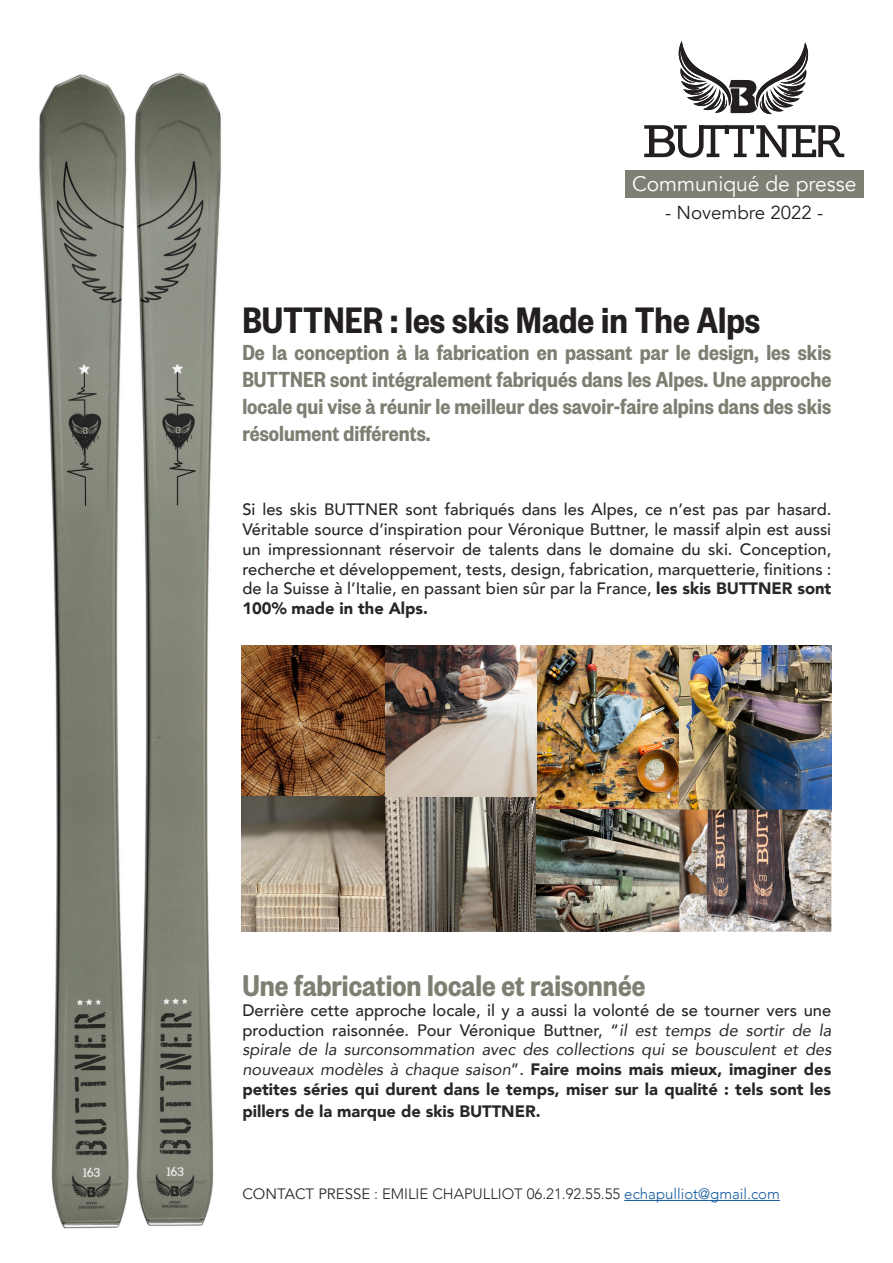
<style>
.page{position:relative;width:893px;height:1263px;background:#fff}
.page>*{position:absolute;margin:0;border:0;box-sizing:border-box;transform-origin:0 0}
.t1{font:600 40.5px "Founders Grotesk Cond";color:#231f20}
.t2{font:600 33px "Founders Grotesk Cond";color:#7d7f72}
.t3{font:600 24px/27px "Founders Grotesk Cond";color:#7d7f72;text-align:justify}
.t4{font:21px "Avenir";color:#fff}
.t5{font:18.75px "Avenir";color:#231f20}
.t6{font:500 16.5px/19.8px "Avenir";color:#272727;text-align:justify}
.t7{font:italic 16.5px/19.8px "Avenir";color:#272727;text-align:justify}
.t8{font:900 16.5px "Avenir";color:#272727}
.t9{font:300 15px "Avenir";color:#272727}
.s1{font-weight:900}
.s2{font-weight:500;font-style:normal}
.s3{font-weight:900;font-style:normal}
.s4{font-weight:400}
.s5{color:#175d9e}
</style>
<div class="page">
<svg style="left:644px;top:125px;width:200px;height:33px"></svg>
<svg style="left:678px;top:41px;width:131px;height:74px"></svg>
<img style="left:39px;top:72px;width:182px;height:1157px">
<hr style="left:624px;top:1200px;width:156px;height:1px;background:#175d9e">
<div style="left:625px;top:170px;width:238px;height:28px;background:#7e8073"></div>
<img style="left:384px;top:798px;width:152px;height:134px">
<img style="left:536px;top:645px;width:143px;height:287px">
<img style="left:241px;top:645px;width:295px;height:153px">
<img style="left:241px;top:797px;width:143px;height:135px">
<img style="left:679px;top:645px;width:152px;height:164px">
<img style="left:679px;top:809px;width:152px;height:123px">
<p class="t4" style="left:632px;top:171px;width:226px">Communiqué de presse</p>
<p class="t5" style="left:665px;top:202px;width:160px">- Novembre 2022 -</p>
<p class="t1" style="left:242px;top:296px;width:519px">BUTTNER : les skis Made in The Alps</p>
<p class="t3" style="left:242px;top:338px;width:590px">De la conception à la fabrication en passant par le design, les skis BUTTNER sont intégralement fabriqués dans les Alpes. Une approche locale qui vise à réunir le meilleur des savoir-faire alpins dans des skis résolument différents.</p>
<p class="t6" style="left:242px;top:499px;width:590px">Si les skis BUTTNER sont fabriqués dans les Alpes, ce n’est pas par hasard.<br>Véritable source d’inspiration pour Véronique Buttner, le massif alpin est aussi un impressionnant réservoir de talents dans le domaine du ski. Conception, recherche et développement, tests, design, fabrication, marquetterie, finitions : de la Suisse à l’Italie, en passant bien sûr par la France, <span class="s1">les skis BUTTNER sont 100% made in the Alps.</span></p>
<p class="t2" style="left:242px;top:965px;width:404px">Une fabrication locale et raisonnée</p>
<p class="t7" style="left:242px;top:1000px;width:590px"><span class="s2">Derrière cette approche locale, il y a aussi la volonté de se tourner vers une production raisonnée. Pour Véronique Buttner, “</span>il est temps de sortir de la spirale de la surconsommation avec des collections qui se bousculent et des nouveaux modèles à chaque saison<span class="s2">”.</span> <span class="s3">Faire moins mais mieux, imaginer des petites séries qui durent dans le temps, miser sur la qualité : tels sont les</span></p>
<p class="t8" style="left:242px;top:1096px;width:300px">pillers de la marque de skis BUTTNER.</p>
<p class="t9" style="left:242px;top:1185px;width:539px"><span class="s4">CONTACT PRESSE</span> : EMILIE CHAPULLIOT 06.21.92.55.55 <span class="s5">echapulliot@gmail.com</span></p>
</div>
